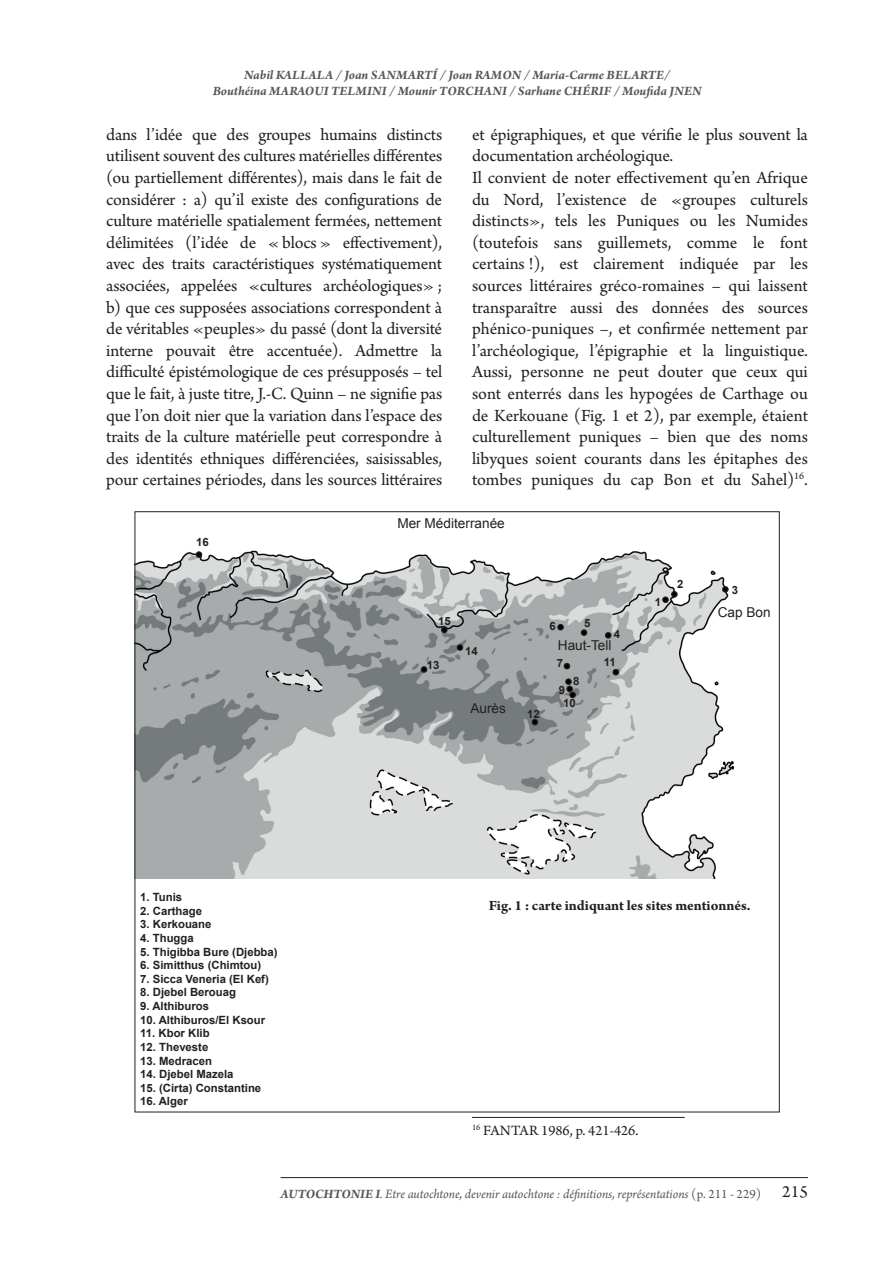
<style>
.page{position:relative;width:893px;height:1263px;background:#fff}
.page>*{position:absolute;margin:0;border:0;box-sizing:border-box;transform-origin:0 0}
.t1{font:18px/21.6px "Arno Pro";letter-spacing:-.005em;color:#231f20;text-align:justify}
.t2{font:700 15px "Arno Pro";letter-spacing:-.005em;color:#231f20}
.t3{font:15px "Arno Pro";color:#231f20}
.t4{font:13.65px "Arial";color:#231f20}
.t5{font:italic 700 13.5px/15.5px "Arno Pro";color:#57585a;text-align:center}
.t6{font:italic 13.5px "Arno Pro";letter-spacing:-.005em;color:#57585a}
.t7{font:700 11.4px/13.2px "Arial";color:#231f20}
.s1{color:#000001}
.s2{font-weight:700}
.s3{font-style:normal}
.s4{font-style:normal;font-size:18px;color:#231f20}
</style>
<div class="page">
<hr style="left:281px;top:1177px;width:527px;height:1px;background:#231f20">
<hr style="left:472px;top:1117px;width:213px;height:1px;background:#231f20">
<img style="left:137px;top:550px;width:598px;height:328px">
<div style="left:722px;top:586px;width:7px;height:7px;border:1px solid #231f20;border-radius:50%"></div>
<div style="left:671px;top:591px;width:7px;height:7px;border:1px solid #231f20;border-radius:50%"></div>
<div style="left:612px;top:669px;width:7px;height:6px;border:1px solid #231f20;border-radius:50%"></div>
<div style="left:565px;top:678px;width:7px;height:7px;border:1px solid #231f20;border-radius:50%"></div>
<div style="left:581px;top:629px;width:6px;height:7px;border:1px solid #231f20;border-radius:50%"></div>
<div style="left:421px;top:666px;width:6px;height:7px;border:1px solid #231f20;border-radius:50%"></div>
<svg style="left:532px;top:719px;width:6px;height:6px"></svg>
<div style="left:605px;top:632px;width:6px;height:7px;border:1px solid #231f20;border-radius:50%"></div>
<div style="left:457px;top:644px;width:6px;height:7px;border:1px solid #231f20;border-radius:50%"></div>
<svg style="left:566px;top:679px;width:9px;height:19px"></svg>
<div style="left:569px;top:692px;width:7px;height:6px;border:1px solid #231f20;border-radius:50%"></div>
<div style="left:557px;top:624px;width:7px;height:6px;border:1px solid #231f20;border-radius:50%"></div>
<svg style="left:663px;top:592px;width:14px;height:10px"></svg>
<div style="left:662px;top:596px;width:7px;height:7px;border:1px solid #231f20;border-radius:50%"></div>
<svg style="left:564px;top:663px;width:6px;height:6px"></svg>
<div style="left:441px;top:627px;width:7px;height:6px;border:1px solid #231f20;border-radius:50%"></div>
<div style="left:196px;top:551px;width:6px;height:7px;border:1px solid #231f20;border-radius:50%"></div>
<p class="t5" style="left:213px;top:68px;width:490px">Nabil KALLALA / Joan SANMARTÍ / Joan RAMON / Maria-Carme BELARTE/<br>Bouthéina MARAOUI TELMINI / Mounir TORCHANI / Sarhane CHÉRIF / Moufida JNEN</p>
<p class="t1" style="left:106px;top:125px;width:337px">dans l’idée que des groupes humains distincts utilisent souvent des cultures matérielles différentes (ou partiellement différentes), mais dans le fait de considérer : a) qu’il existe des configurations de culture matérielle spatialement fermées, nettement délimitées (l’idée de « blocs » effectivement), avec des traits caractéristiques systématiquement associées, appelées «cultures archéologiques» ; b) que ces supposées associations correspondent à de véritables «peuples» du passé (dont la diversité interne pouvait être accentuée). Admettre la difficulté épistémologique de ces présupposés – tel que le fait, à juste titre, J.-C. Quinn – ne signifie pas que l’on doit nier que la variation dans l’espace des traits de la culture matérielle peut correspondre à des identités ethniques différenciées, saisissables, pour certaines périodes, dans les sources littéraires</p>
<p class="t1" style="left:472px;top:125px;width:337px;text-align:left">et épigraphiques, et que vérifie le plus souvent la documentation archéologique.<br>Il convient de noter effectivement qu’en Afrique du Nord, l’existence de «groupes culturels distincts», tels les Puniques ou les Numides (toutefois sans guillemets, comme le font certains !), est clairement indiquée par les sources littéraires gréco-romaines – qui laissent transparaître aussi des données des sources phénico-puniques –, et confirmée nettement par l’archéologique, l’épigraphie et la linguistique.<br>Aussi, personne ne peut douter que ceux qui sont enterrés dans les hypogées de Carthage ou de Kerkouane (Fig. 1 et 2), par exemple, étaient culturellement puniques – bien que des noms libyques soient courants dans les épitaphes des tombes puniques du cap Bon et du Sahel)<sup>16</sup>.</p>
<p class="t7" style="left:196px;top:536px;width:14px">16</p>
<p class="t7" style="left:140px;top:891px;width:44px">1. Tunis</p>
<p class="t7" style="left:140px;top:904px;width:63px">2. Carthage</p>
<p class="t7" style="left:140px;top:918px;width:73px">3. Kerkouane</p>
<p class="t7" style="left:140px;top:932px;width:55px">4. Thugga</p>
<p class="t7" style="left:140px;top:945px;width:139px">5. Thigibba Bure (Djebba)</p>
<p class="t7" style="left:140px;top:959px;width:122px">6. Simitthus (Chimtou)</p>
<p class="t7" style="left:140px;top:972px;width:130px">7. Sicca Veneria (El Kef)</p>
<p class="t7" style="left:140px;top:986px;width:97px">8. Djebel Berouag</p>
<p class="t7" style="left:140px;top:1000px;width:70px">9. Althiburos</p>
<p class="t7" style="left:140px;top:1013px;width:127px">10. Althiburos/El Ksour</p>
<p class="t7" style="left:140px;top:1027px;width:71px">11. Kbor Klib</p>
<p class="t7" style="left:140px;top:1041px;width:70px">12. Theveste</p>
<p class="t7" style="left:140px;top:1054px;width:73px">13. Medracen</p>
<p class="t7" style="left:140px;top:1068px;width:95px">14. Djebel Mazela</p>
<p class="t7" style="left:140px;top:1081px;width:123px">15. (Cirta) Constantine</p>
<p class="t7" style="left:140px;top:1095px;width:49px">16. Alger</p>
<p class="t4" style="left:397px;top:514px;width:109px">Mer Méditerranée</p>
<p class="t7" style="left:438px;top:614px;width:14px">15</p>
<p class="t7" style="left:427px;top:659px;width:14px">13</p>
<p class="t7" style="left:465px;top:644px;width:14px">14</p>
<p class="t4" style="left:470px;top:700px;width:37px">Aurès</p>
<p class="t7" style="left:527px;top:707px;width:14px">12</p>
<p class="t7" style="left:549px;top:620px;width:8px">6</p>
<p class="t7" style="left:584px;top:617px;width:8px">5</p>
<p class="t7" style="left:614px;top:628px;width:8px">4</p>
<p class="t4" style="left:558px;top:636px;width:55px">Haut-Tell</p>
<p class="t7" style="left:557px;top:656px;width:8px">7</p>
<p class="t7" style="left:573px;top:674px;width:8px">8</p>
<p class="t7" style="left:563px;top:684px;width:14px;text-indent:-4px">9<br>10</p>
<p class="t7" style="left:604px;top:656px;width:13px">11</p>
<p class="t7" style="left:655px;top:595px;width:8px">1</p>
<p class="t7" style="left:677px;top:578px;width:8px">2</p>
<p class="t7" style="left:732px;top:584px;width:8px">3</p>
<p class="t4" style="left:718px;top:603px;width:54px">Cap Bon</p>
<p class="t2" style="left:489px;top:896px;width:263px">Fig. 1 : carte indiquant les sites mentionnés.</p>
<p class="t3" style="left:472px;top:1122px;width:168px"><sup>16</sup> FANTAR 1986, p. 421-426<span class="s1">.</span></p>
<p class="t6" style="left:281px;top:1186px;width:529px"><span class="s2">AUTOCHTONIE I</span>. Etre autochtone, devenir autochtone : définitions, représentations <span class="s3">(p. 211 - 229)</span> <span class="s4">215</span></p>
</div>
